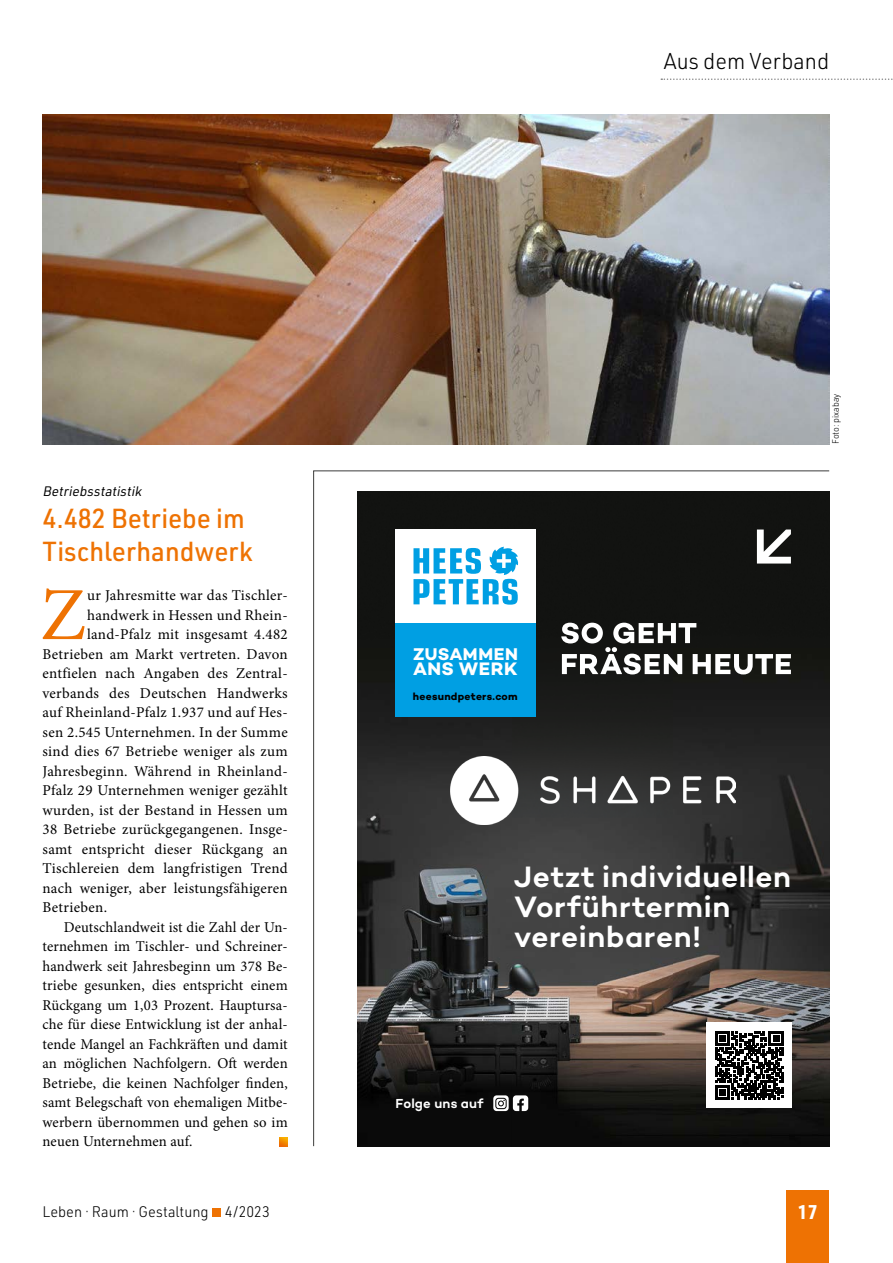
<style>
.page{position:relative;width:893px;height:1263px;background:#fff}
.page>*{position:absolute;margin:0;border:0;box-sizing:border-box;transform-origin:0 0}
.t1{font:75px "Minion Pro";color:#ee7203}
.t2{font:600 30px/30px "Campton";letter-spacing:.02em;color:#fff}
.t3{font:500 27px/32.4px "URWDIN";color:#ee7203;scale:.96 1}
.t4{font:300 22.5px "URWDIN";color:#000;scale:.96 1}
.t5{font:700 19.5px "URWDIN";color:#fff;scale:.96 1}
.t6{font:700 18.45px "Campton";letter-spacing:.025em;color:#fff}
.t7{font:700 17.25px "Campton";letter-spacing:.02em;color:#fff}
.t8{font:15px "Minion Pro";letter-spacing:.015em;color:#000}
.t9{font:300 15px "URWDIN";color:#000;scale:.96 1}
.t10{font:italic 13.5px "URWDIN";color:#000}
.t11{font:600 13.35px "Campton";letter-spacing:.015em;color:#fff}
.t12{font:700 10.5px "Campton";letter-spacing:.025em;color:#000}
.t13{font:300 9px "URWDIN";color:#000;scale:.96 1}
</style>
<div class="page">
<div style="left:787px;top:1191px;width:42px;height:72px;background:#ee7203"></div>
<div style="left:212px;top:1208px;width:9px;height:9px;background:#ee7203"></div>
<svg style="left:661px;top:78px;width:232px;height:2px"></svg>
<svg style="left:279px;top:1137px;width:9px;height:9px"></svg>
<img style="left:43px;top:115px;width:786px;height:329px">
<svg style="left:313px;top:470px;width:517px;height:677px"></svg>
<img style="left:357px;top:491px;width:472px;height:655px">
<div style="left:395px;top:529px;width:141px;height:94px;background:#fff"></div>
<svg style="left:413px;top:547px;width:105px;height:58px"></svg>
<div style="left:395px;top:623px;width:141px;height:94px;background:#009fe3"></div>
<svg style="left:561px;top:623px;width:230px;height:51px"></svg>
<svg style="left:757px;top:529px;width:34px;height:34px"></svg>
<img style="left:451px;top:756px;width:285px;height:68px">
<svg style="left:493px;top:1095px;width:35px;height:16px"></svg>
<div style="left:707px;top:1023px;width:85px;height:85px;background:#fff"></div>
<svg style="left:715px;top:1031px;width:68px;height:68px"></svg>
<h3 class="t4" style="left:664px;top:47px;width:174px">Aus dem Verband</h3>
<p class="t10" style="left:43px;top:482px;width:103px">Betriebsstatistik</p>
<h3 class="t3" style="left:43px;top:501px;width:220px">4.482 Betriebe im<br>Tischlerhandwerk</h3>
<h1 class="t1" style="left:40px;top:565px;width:47px">Z</h1>
<p class="t8" style="left:87px;top:585px;width:202px">ur Jahresmitte war das Tischler-</p>
<p class="t8" style="left:87px;top:605px;width:202px">handwerk in Hessen und Rhein-</p>
<p class="t8" style="left:87px;top:624px;width:202px">land-Pfalz mit insgesamt 4.482</p>
<p class="t8" style="left:43px;top:644px;width:247px">Betrieben am Markt vertreten. Davon</p>
<p class="t8" style="left:43px;top:663px;width:247px">entfielen nach Angaben des Zentral-</p>
<p class="t8" style="left:43px;top:683px;width:247px">verbands des Deutschen Handwerks</p>
<p class="t8" style="left:43px;top:702px;width:247px">auf Rheinland-Pfalz 1.937 und auf Hes-</p>
<p class="t8" style="left:43px;top:722px;width:247px">sen 2.545 Unternehmen. In der Summe</p>
<p class="t8" style="left:43px;top:741px;width:247px">sind dies 67 Betriebe weniger als zum</p>
<p class="t8" style="left:43px;top:761px;width:247px">Jahresbeginn. Während in Rheinland-</p>
<p class="t8" style="left:43px;top:780px;width:247px">Pfalz 29 Unternehmen weniger gezählt</p>
<p class="t8" style="left:43px;top:800px;width:247px">wurden, ist der Bestand in Hessen um</p>
<p class="t8" style="left:43px;top:819px;width:247px">38 Betriebe zurückgegangenen. Insge-</p>
<p class="t8" style="left:43px;top:839px;width:247px">samt entspricht dieser Rückgang an</p>
<p class="t8" style="left:43px;top:858px;width:247px">Tischlereien dem langfristigen Trend</p>
<p class="t8" style="left:43px;top:878px;width:247px">nach weniger, aber leistungsfähigeren</p>
<p class="t8" style="left:43px;top:897px;width:66px">Betrieben.</p>
<p class="t8" style="left:64px;top:917px;width:225px">Deutschlandweit ist die Zahl der Un-</p>
<p class="t8" style="left:43px;top:936px;width:247px">ternehmen im Tischler- und Schreiner-</p>
<p class="t8" style="left:43px;top:956px;width:247px">handwerk seit Jahresbeginn um 378 Be-</p>
<p class="t8" style="left:43px;top:975px;width:247px">triebe gesunken, dies entspricht einem</p>
<p class="t8" style="left:43px;top:995px;width:247px">Rückgang um 1,03 Prozent. Hauptursa-</p>
<p class="t8" style="left:43px;top:1014px;width:247px">che für diese Entwicklung ist der anhal-</p>
<p class="t8" style="left:43px;top:1034px;width:247px">tende Mangel an Fachkräften und damit</p>
<p class="t8" style="left:43px;top:1053px;width:247px">an möglichen Nachfolgern. Oft werden</p>
<p class="t8" style="left:43px;top:1073px;width:247px">Betriebe, die keinen Nachfolger finden,</p>
<p class="t8" style="left:43px;top:1092px;width:247px">samt Belegschaft von ehemaligen Mitbe-</p>
<p class="t8" style="left:43px;top:1112px;width:247px">werbern übernommen und gehen so im</p>
<p class="t8" style="left:43px;top:1131px;width:152px">neuen Unternehmen auf.</p>
<p class="t13" style="left:830px;top:444px;width:54px;rotate:-90deg">Foto: pixabay</p>
<p class="t7" style="left:413px;top:643px;width:107px">ZUSAMMEN</p>
<p class="t6" style="left:413px;top:657px;width:106px">ANS WERK</p>
<p class="t12" style="left:413px;top:689px;width:106px">heesundpeters.com</p>
<h2 class="t2" style="left:514px;top:861px;width:278px">Jetzt individuellen<br>Vorführtermin vereinbaren!</h2>
<p class="t11" style="left:395px;top:1095px;width:90px">Folge uns auf</p>
<p class="t9" style="left:43px;top:1202px;width:238px">Leben · Raum · Gestaltung 4/2023</p>
<h3 class="t5" style="left:798px;top:1198px;width:23px">17</h3>
</div>
